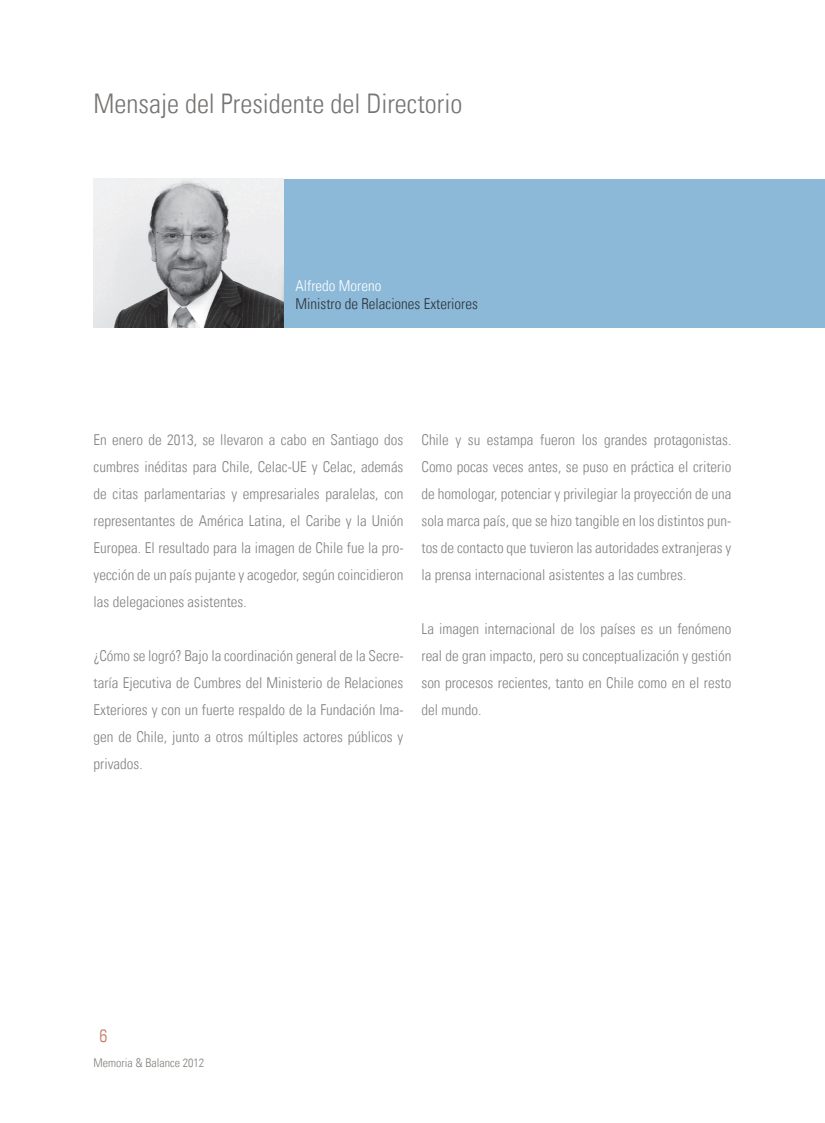
<style>
.page{position:relative;width:825px;height:1123px;background:#fff}
.page>*{position:absolute;margin:0;border:0;box-sizing:border-box;transform-origin:0 0}
.t1{font:300 condensed 27px "Univers LT";color:#777574}
.t2{font:300 condensed 18px "Univers LT";color:#c87966}
.t3{font:300 condensed 15px/27px "Univers LT";color:#838283;text-align:justify}
.t4{font:300 condensed 15px "Univers LT";color:#2e333a}
.t5{font:300 condensed 15px "Univers LT";color:#fff}
.t6{font:300 condensed 12px "Univers LT";color:#7e827a}
</style>
<div class="page">
<div style="left:94px;top:179px;width:731px;height:148px;background:#8bb9d7"></div>
<img style="left:94px;top:179px;width:189px;height:148px">
<h1 class="t1" style="left:94px;top:87px;width:370px">Mensaje del Presidente del Directorio</h1>
<p class="t5" style="left:295px;top:276px;width:87px">Alfredo Moreno</p>
<p class="t4" style="left:295px;top:294px;width:184px">Ministro de Relaciones Exteriores</p>
<p class="t3" style="left:94px;top:426px;width:311px">En enero de 2013, se llevaron a cabo en Santiago dos cumbres inéditas para Chile, Celac-UE y Celac, además de citas parlamentarias y empresariales paralelas, con representantes de América Latina, el Caribe y la Unión Europea. El resultado para la imagen de Chile fue la pro&shy;yección de un país pujante y acogedor, según coincidieron las delegaciones asistentes.</p>
<p class="t3" style="left:94px;top:642px;width:311px">¿Cómo se logró? Bajo la coordinación general de la Secre&shy;taría Ejecutiva de Cumbres del Ministerio de Relaciones Exteriores y con un fuerte respaldo de la Fundación Ima&shy;gen de Chile, junto a otros múltiples actores públicos y privados.</p>
<p class="t3" style="left:421px;top:426px;width:311px">Chile y su estampa fueron los grandes protagonistas.<br>Como pocas veces antes, se puso en práctica el criterio de homologar, potenciar y privilegiar la proyección de una sola marca país, que se hizo tangible en los distintos pun&shy;tos de contacto que tuvieron las autoridades extranjeras y la prensa internacional asistentes a las cumbres.</p>
<p class="t3" style="left:421px;top:615px;width:311px">La imagen internacional de los países es un fenómeno real de gran impacto, pero su conceptualización y gestión son procesos recientes, tanto en Chile como en el resto del mundo.</p>
<p class="t2" style="left:100px;top:1025px;width:9px">6</p>
<p class="t6" style="left:94px;top:1055px;width:112px">Memoria &amp; Balance 2012</p>
</div>
